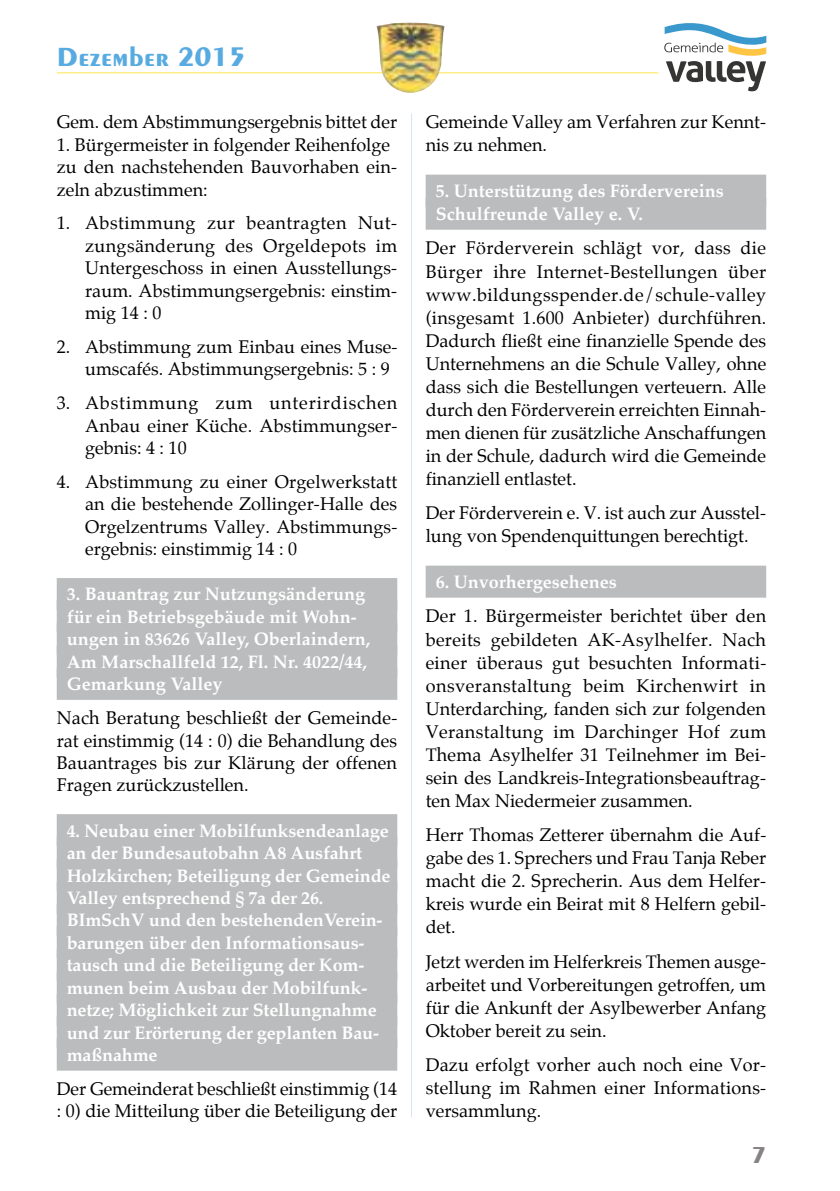
<style>
.page{position:relative;width:840px;height:1191px;background:#fff}
.page>*{position:absolute;margin:0;border:0;box-sizing:border-box;transform-origin:0 0}
.t1{font:700 28px "Peignot";color:#58abe0}
.t2{font:700 24px "Peignot";color:#878384}
.t3{font:18px/23px "Palatino";color:#000;text-align:justify}
.t4{font:700 18px/22.4px "Palatino";letter-spacing:-.01em;color:#fff}
</style>
<div class="page">
<hr style="left:57px;top:72px;width:601px;height:2px;background:#fdee86">
<hr style="left:411px;top:113px;width:1px;height:1004px;background:#d5e5f7">
<svg style="left:664px;top:23px;width:101px;height:68px"></svg>
<img style="left:376px;top:22px;width:67px;height:71px">
<div style="left:57px;top:578px;width:340px;height:32px;background:#bbbcbd"></div>
<div style="left:57px;top:600px;width:340px;height:32px;background:#bbbcbd"></div>
<div style="left:57px;top:623px;width:340px;height:32px;background:#bbbcbd"></div>
<div style="left:57px;top:645px;width:340px;height:32px;background:#bbbcbd"></div>
<div style="left:57px;top:668px;width:340px;height:32px;background:#bbbcbd"></div>
<div style="left:57px;top:814px;width:340px;height:32px;background:#bbbcbd"></div>
<div style="left:57px;top:836px;width:340px;height:32px;background:#bbbcbd"></div>
<div style="left:57px;top:859px;width:340px;height:32px;background:#bbbcbd"></div>
<div style="left:57px;top:881px;width:340px;height:32px;background:#bbbcbd"></div>
<div style="left:57px;top:904px;width:340px;height:32px;background:#bbbcbd"></div>
<div style="left:57px;top:926px;width:340px;height:32px;background:#bbbcbd"></div>
<div style="left:57px;top:948px;width:340px;height:32px;background:#bbbcbd"></div>
<div style="left:57px;top:971px;width:340px;height:32px;background:#bbbcbd"></div>
<div style="left:57px;top:993px;width:340px;height:32px;background:#bbbcbd"></div>
<div style="left:57px;top:1016px;width:340px;height:32px;background:#bbbcbd"></div>
<div style="left:57px;top:1038px;width:340px;height:32px;background:#bbbcbd"></div>
<div style="left:425px;top:175px;width:340px;height:32px;background:#bbbcbd"></div>
<div style="left:425px;top:198px;width:340px;height:32px;background:#bbbcbd"></div>
<div style="left:425px;top:565px;width:340px;height:32px;background:#bbbcbd"></div>
<h1 class="t1" style="left:57px;top:41px;width:190px">Dezember 2015</h1>
<p class="t3" style="left:57px;top:110px;width:342px">Gem. dem Abstimmungsergebnis bittet der</p>
<p class="t3" style="left:57px;top:133px;width:342px;line-height:22.4px;text-align:left">1. Bürgermeister in folgender Reihenfolge zu den nachstehenden Bauvorhaben ein&shy;zeln abzustimmen:</p>
<p class="t3" style="left:85px;top:212px;width:313px;line-height:22.4px;text-indent:-28px">1. Abstimmung zur beantragten Nut&shy;zungsänderung des Orgeldepots im Untergeschoss in einen Ausstellungs&shy;raum. Abstimmungsergebnis: einstim&shy;mig 14 : 0</p>
<p class="t3" style="left:85px;top:335px;width:313px;line-height:22.4px;text-indent:-28px">2. Abstimmung zum Einbau eines Muse&shy;umscafés. Abstimmungsergebnis: 5 : 9</p>
<p class="t3" style="left:85px;top:392px;width:313px;line-height:22.4px;text-indent:-28px">3. Abstimmung zum unterirdischen Anbau einer Küche. Abstimmungser&shy;gebnis: 4 : 10</p>
<p class="t3" style="left:85px;top:470px;width:313px;line-height:22.4px;text-indent:-28px">4. Abstimmung zu einer Orgelwerkstatt an die bestehende Zollinger-Halle des Orgelzentrums Valley. Abstimmungs&shy;ergebnis: einstimmig 14 : 0</p>
<p class="t4" style="left:67px;top:582px;width:305px">3. Bauantrag zur Nutzungsänderung für ein Betriebsgebäude mit Wohn&shy;ungen in 83626 Valley, Oberlaindern,<br>Am Marschallfeld 12, Fl. Nr. 4022/44,<br>Gemarkung Valley</p>
<p class="t3" style="left:57px;top:706px;width:342px;line-height:22.4px">Nach Beratung beschließt der Gemeinde&shy;rat einstimmig (14 : 0) die Behandlung des Bauantrages bis zur Klärung der offenen Fragen zurückzustellen.</p>
<p class="t4" style="left:67px;top:819px;width:325px">4. Neubau einer Mobilfunksendeanlage an der Bundesautobahn A8 Ausfahrt Holzkirchen; Beteiligung der Gemeinde Valley entsprechend § 7a der 26.<br>BImSchV und den bestehendenVerein&shy;barungen über den Informationsaus&shy;tausch und die Beteiligung der Kom&shy;munen beim Ausbau der Mobilfunk&shy;netze; Möglichkeit zur Stellungnahme und zur Erörterung der geplanten Bau&shy;maßnahme</p>
<p class="t3" style="left:57px;top:1077px;width:342px;line-height:22.4px">Der Gemeinderat beschließt einstimmig (14 : 0) die Mitteilung über die Beteiligung der</p>
<p class="t3" style="left:425px;top:110px;width:342px">Gemeinde Valley am Verfahren zur Kennt&shy;nis zu nehmen.</p>
<p class="t4" style="left:435px;top:179px;width:289px;line-height:23px">5. Unterstützung des Fördervereins<br>Schulfreunde Valley e. V.</p>
<p class="t3" style="left:425px;top:237px;width:342px">Der Förderverein schlägt vor, dass die Bürger ihre Internet-Bestellungen über www.bildungsspender.de/schule-valley (insgesamt 1.600 Anbieter) durchführen.<br>Dadurch fließt eine finanzielle Spende des Unternehmens an die Schule Valley, ohne dass sich die Bestellungen verteuern. Alle durch den Förderverein erreichten Einnah&shy;men dienen für zusätzliche Anschaffungen in der Schule, dadurch wird die Gemeinde finanziell entlastet.</p>
<p class="t3" style="left:425px;top:501px;width:342px">Der Förderverein e. V. ist auch zur Ausstel&shy;lung von Spendenquittungen berechtigt.</p>
<p class="t4" style="left:435px;top:570px;width:183px">6. Unvorhergesehenes</p>
<p class="t3" style="left:425px;top:605px;width:342px">Der 1. Bürgermeister berichtet über den bereits gebildeten AK-Asylhelfer. Nach einer überaus gut besuchten Informati&shy;onsveranstaltung beim Kirchenwirt in Unterdarching, fanden sich zur folgenden Veranstaltung im Darchinger Hof zum Thema Asylhelfer 31 Teilnehmer im Bei&shy;sein des Landkreis-Integrationsbeauftrag&shy;ten Max Niedermeier zusammen.</p>
<p class="t3" style="left:425px;top:823px;width:342px">Herr Thomas Zetterer übernahm die Auf&shy;gabe des 1. Sprechers und Frau Tanja Reber macht die 2. Sprecherin. Aus dem Helfer&shy;kreis wurde ein Beirat mit 8 Helfern gebil&shy;det.</p>
<p class="t3" style="left:425px;top:950px;width:342px">Jetzt werden im Helferkreis Themen ausge&shy;arbeitet und Vorbereitungen getroffen, um für die Ankunft der Asylbewerber Anfang Oktober bereit zu sein.</p>
<p class="t3" style="left:425px;top:1053px;width:342px">Dazu erfolgt vorher auch noch eine Vor&shy;stellung im Rahmen einer Informations&shy;versammlung.</p>
<h2 class="t2" style="left:751px;top:1141px;width:16px">7</h2>
</div>
